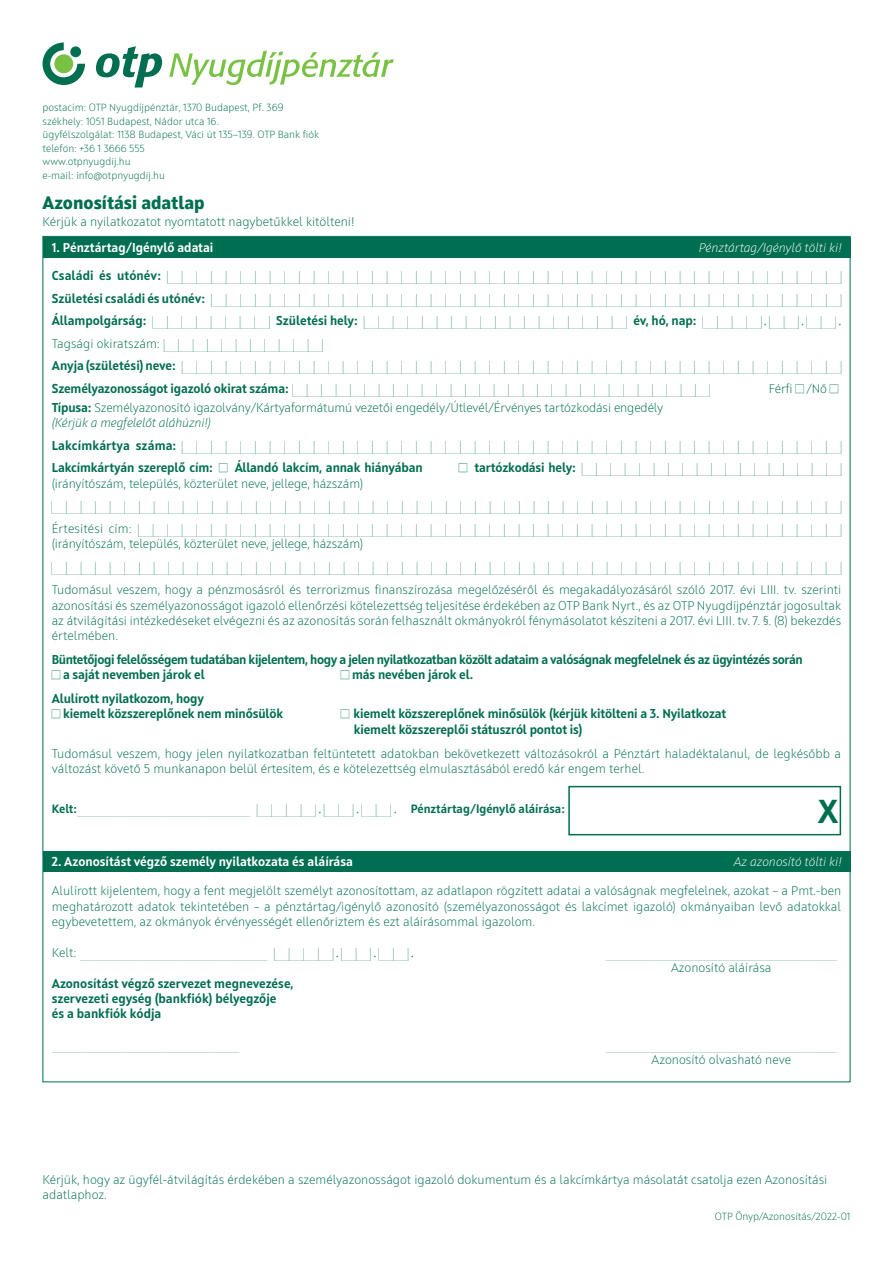
<style>
.page{position:relative;width:893px;height:1263px;background:#fff}
.page>*{position:absolute;margin:0;border:0;box-sizing:border-box;transform-origin:0 0}
.t1{font:700 33px "Squad";color:#006e51}
.t2{font:800 18px "Squad";color:#006e51}
.t3{font:300 12.75px/15.3px "Squad";color:#006e51}
.t4{font:12.75px/22.5px "Ursa Maior";color:#006e51}
.t5{font:700 12.75px/15.3px "Squad";letter-spacing:-.01em;color:#006e51}
.t6{font:700 12.75px/15.3px "Squad";letter-spacing:-.03em;color:#006e51}
.t7{font:700 12.75px "Squad";color:#fff}
.t8{font:italic 300 12.75px "Squad";color:#fff}
.t9{font:300 10.5px/13.5px "Squad";color:#006e51}
.s1{font-family:"Squad";font-weight:700}
.s2{font-family:"Squad";font-weight:300}
.s3{font-family:"Ursa Maior";font-weight:400}
.s4{font-weight:700}
.s5{font-style:italic}
.s6{font-family:"Squad";font-weight:700;font-size:12px}
</style>
<div class="page">
<div style="left:43px;top:237px;width:807px;height:21px;background:#006e51"></div>
<div style="left:43px;top:851px;width:807px;height:21px;background:#006e51"></div>
<svg style="left:169px;top:51px;width:225px;height:34px"></svg>
<svg style="left:43px;top:43px;width:42px;height:42px"></svg>
<div style="left:54px;top:54px;width:19px;height:19px;background:#79c142;border-radius:50%"></div>
<div style="left:70px;top:46px;width:11px;height:11px;background:#006e51;border-radius:50%"></div>
<svg style="left:96px;top:46px;width:66px;height:42px"></svg>
<div style="left:568px;top:786px;width:273px;height:49px;border:2px solid #006e51"></div>
<p class="t9" style="left:43px;top:101px;width:278px">postacím: OTP Nyugdíjpénztár, 1370 Budapest, Pf. 369 székhely: 1051 Budapest, Nádor utca 16.<br>ügyfélszolgálat: 1138 Budapest, Váci út 135—139. OTP Bank fiók telefon: +36 1 3666 555<br>www.otpnyugdij.hu<br>e-mail: info@otpnyugdij.hu</p>
<h2 class="t2" style="left:43px;top:191px;width:164px">Azonosítási adatlap</h2>
<p class="t3" style="left:43px;top:214px;width:313px">Kérjük a nyilatkozatot nyomtatott nagybetűkkel kitölteni!</p>
<p class="t7" style="left:52px;top:240px;width:163px">1. Pénztártag/Igénylő adatai</p>
<p class="t8" style="left:699px;top:240px;width:145px">Pénztártag/Igénylő tölti ki!</p>
<p class="t4" style="left:52px;top:265px;width:791px"><span class="s1">Családi és utónév:</span> ¦¥¦¥¦¥¦¥¦¥¦¥¦¥¦¥¦¥¦¥¦¥¦¥¦¥¦¥¦¥¦¥¦¥¦¥¦¥¦¥¦¥¦¥¦¥¦¥¦¥¦¥¦¥¦¥¦¥¦¥¦¥¦¥¦¥¦¥¦¥¦¥¦¥¦¥¦¥¦¥¦¥¦¥¦¥¦¥¦¥¦¥¦ <span class="s1">Születési családi és utónév:</span> ¦¥¦¥¦¥¦¥¦¥¦¥¦¥¦¥¦¥¦¥¦¥¦¥¦¥¦¥¦¥¦¥¦¥¦¥¦¥¦¥¦¥¦¥¦¥¦¥¦¥¦¥¦¥¦¥¦¥¦¥¦¥¦¥¦¥¦¥¦¥¦¥¦¥¦¥¦¥¦¥¦¥¦¥¦¥¦ <span class="s1">Állampolgárság:</span> ¦¥¦¥¦¥¦¥¦¥¦¥¦¥¦¥¦ <span class="s1">Születési hely:</span> ¦¥¦¥¦¥¦¥¦¥¦¥¦¥¦¥¦¥¦¥¦¥¦¥¦¥¦¥¦¥¦¥¦¥¦¥¦ <span class="s1">év, hó, nap:</span> ¦¥¦¥¦¥¦¥¦ . ¦¥¦¥¦ . ¦¥¦¥¦ .<br><span class="s2">Tagsági okiratszám:</span> ¦¥¦¥¦¥¦¥¦¥¦¥¦¥¦¥¦¥¦¥¦¥¦<br><span class="s1">Anyja (születési) neve:</span> ¦¥¦¥¦¥¦¥¦¥¦¥¦¥¦¥¦¥¦¥¦¥¦¥¦¥¦¥¦¥¦¥¦¥¦¥¦¥¦¥¦¥¦¥¦¥¦¥¦¥¦¥¦¥¦¥¦¥¦¥¦¥¦¥¦¥¦¥¦¥¦¥¦¥¦¥¦¥¦¥¦¥¦¥¦¥¦¥¦¥¦ <span class="s1">Személyazonosságot igazoló okirat száma:</span> ¦¥¦¥¦¥¦¥¦¥¦¥¦¥¦¥¦¥¦¥¦¥¦¥¦¥¦¥¦¥¦¥¦¥¦¥¦¥¦¥¦¥¦¥¦¥¦¥¦¥¦¥¦¥¦¥¦¥¦</p>
<p class="t3" style="left:769px;top:381px;width:74px">Férfi <span class="s3">£</span>/Nő <span class="s3">£</span></p>
<p class="t3" style="left:52px;top:400px;width:613px"><span class="s4">Típusa:</span> Személyazonosító igazolvány/Kártyaformátumú vezetői engedély/Útlevél/Érvényes tartózkodási engedély <span class="s5">(Kérjük a megfelelőt aláhúzni!)</span></p>
<p class="t4" style="left:52px;top:435px;width:791px"><span class="s1">Lakcímkártya száma:</span> ¦¥¦¥¦¥¦¥¦¥¦¥¦¥¦¥¦¥¦¥¦¥¦¥¦¥¦¥¦¥¦¥¦¥¦¥¦¥¦¥¦¥¦¥¦¥¦¥¦¥¦¥¦¥¦¥¦¥¦¥¦¥¦¥¦¥¦¥¦¥¦¥¦¥¦¥¦¥¦¥¦¥¦¥¦¥¦¥¦¥¦</p>
<p class="t5" style="left:52px;top:460px;width:372px">Lakcímkártyán szereplő cím: <span class="s3">£</span> Állandó lakcím, annak hiányában</p>
<p class="t4" style="left:459px;top:457px;width:384px">£ <span class="s1">tartózkodási hely:</span> ¦¥¦¥¦¥¦¥¦¥¦¥¦¥¦¥¦¥¦¥¦¥¦¥¦¥¦¥¦¥¦¥¦¥¦¥¦</p>
<p class="t3" style="left:52px;top:476px;width:313px">(irányítószám, település, közterület neve, jellege, házszám)</p>
<p class="t4" style="left:52px;top:495px;width:791px">¦¥¦¥¦¥¦¥¦¥¦¥¦¥¦¥¦¥¦¥¦¥¦¥¦¥¦¥¦¥¦¥¦¥¦¥¦¥¦¥¦¥¦¥¦¥¦¥¦¥¦¥¦¥¦¥¦¥¦¥¦¥¦¥¦¥¦¥¦¥¦¥¦¥¦¥¦¥¦¥¦¥¦¥¦¥¦¥¦¥¦¥¦¥¦¥¦¥¦¥¦¥¦¥¦¥¦¥¦<br><span class="s2">Értesítési cím:</span> ¦¥¦¥¦¥¦¥¦¥¦¥¦¥¦¥¦¥¦¥¦¥¦¥¦¥¦¥¦¥¦¥¦¥¦¥¦¥¦¥¦¥¦¥¦¥¦¥¦¥¦¥¦¥¦¥¦¥¦¥¦¥¦¥¦¥¦¥¦¥¦¥¦¥¦¥¦¥¦¥¦¥¦¥¦¥¦¥¦¥¦¥¦¥¦¥¦</p>
<p class="t3" style="left:52px;top:536px;width:313px">(irányítószám, település, közterület neve, jellege, házszám)</p>
<p class="t4" style="left:52px;top:555px;width:791px">¦¥¦¥¦¥¦¥¦¥¦¥¦¥¦¥¦¥¦¥¦¥¦¥¦¥¦¥¦¥¦¥¦¥¦¥¦¥¦¥¦¥¦¥¦¥¦¥¦¥¦¥¦¥¦¥¦¥¦¥¦¥¦¥¦¥¦¥¦¥¦¥¦¥¦¥¦¥¦¥¦¥¦¥¦¥¦¥¦¥¦¥¦¥¦¥¦¥¦¥¦¥¦¥¦¥¦¥¦</p>
<p class="t3" style="left:52px;top:582px;width:791px;text-align:justify">Tudomásul veszem, hogy a pénzmosásról és terrorizmus finanszírozása megelőzéséről és megakadályozásáról szóló 2017. évi LIII. tv. szerinti azonosítási és személyazonosságot igazoló ellenőrzési kötelezettség teljesítése érdekében az OTP Bank Nyrt., és az OTP Nyugdíjpénztár jogosultak az átvilágítási intézkedéseket elvégezni és az azonosítás során felhasznált okmányokról fénymásolatot készíteni a 2017. évi LIII. tv. 7. §. (8) bekezdés értelmében.</p>
<p class="t6" style="left:52px;top:652px;width:752px">Büntetőjogi felelősségem tudatában kijelentem, hogy a jelen nyilatkozatban közölt adataim a valóságnak megfelelnek és az ügyintézés során <span class="s3">£</span>a saját nevemben járok el</p>
<p class="t5" style="left:341px;top:667px;width:134px"><span class="s3">£</span>más nevében járok el.</p>
<p class="t5" style="left:52px;top:691px;width:233px">Alulírott nyilatkozom, hogy<br><span class="s3">£</span>kiemelt közszereplőnek nem minősülök</p>
<p class="t5" style="left:354px;top:706px;width:374px;text-indent:-13px"><span class="s3">£</span>kiemelt közszereplőnek minősülök (kérjük kitölteni a 3. Nyilatkozat kiemelt közszereplői státuszról pontot is)</p>
<p class="t3" style="left:52px;top:745px;width:791px">Tudomásul veszem, hogy jelen nyilatkozatban feltüntetett adatokban bekövetkezett változásokról a Pénztárt haladéktalanul, de legkésőbb a változást követő 5 munkanapon belül értesítem, és e kötelezettség elmulasztásából eredő kár engem terhel.</p>
<p class="t4" style="left:52px;top:798px;width:515px"><span class="s6">Kelt:</span>¥¥¥¥¥¥¥¥¥¥¥¥ ¦¥¦¥¦¥¦¥¦ . ¦¥¦¥¦ . ¦¥¦¥¦ . <span class="s6">Pénztártag/Igénylő aláírása:</span></p>
<p class="t7" style="left:52px;top:854px;width:303px">2. Azonosítást végző személy nyilatkozata és aláírása</p>
<p class="t8" style="left:734px;top:854px;width:109px">Az azonosító tölti ki!</p>
<p class="t3" style="left:52px;top:883px;width:791px;text-align:justify">Alulírott kijelentem, hogy a fent megjelölt személyt azonosítottam, az adatlapon rögzített adatai a valóságnak megfelelnek, azokat – a Pmt.-ben meghatározott adatok tekintetében – a pénztártag/igénylő azonosító (személyazonosságot és lakcímet igazoló) okmányaiban levő adatokkal egybevetettem, az okmányok érvényességét ellenőriztem és ezt aláírásommal igazolom.</p>
<p class="t4" style="left:52px;top:942px;width:363px"><span class="s2">Kelt:</span> ¥¥¥¥¥¥¥¥¥¥¥¥¥ ¦¥¦¥¦¥¦¥¦ . ¦¥¦¥¦ . ¦¥¦¥¦ .</p>
<p class="t4" style="left:606px;top:942px;width:233px">¥¥¥¥¥¥¥¥¥¥¥¥¥¥¥¥</p>
<p class="t3" style="left:671px;top:960px;width:102px">Azonosító aláírása</p>
<p class="t5" style="left:52px;top:975px;width:243px">Azonosítást végző szervezet megnevezése, szervezeti egység (bankfiók) bélyegzője<br>és a bankfiók kódja</p>
<p class="t4" style="left:52px;top:1034px;width:189px">¥¥¥¥¥¥¥¥¥¥¥¥¥</p>
<p class="t4" style="left:606px;top:1034px;width:233px">¥¥¥¥¥¥¥¥¥¥¥¥¥¥¥¥</p>
<p class="t3" style="left:652px;top:1052px;width:141px">Azonosító olvasható neve</p>
<h1 class="t1" style="left:818px;top:791px;width:22px">X</h1>
<p class="t3" style="left:43px;top:1172px;width:786px">Kérjük, hogy az ügyfél-átvilágítás érdekében a személyazonosságot igazoló dokumentum és a lakcímkártya másolatát csatolja ezen Azonosítási adatlaphoz.</p>
<p class="t9" style="left:715px;top:1210px;width:137px">OTP Önyp/Azonosítás/2022-01</p>
</div>
